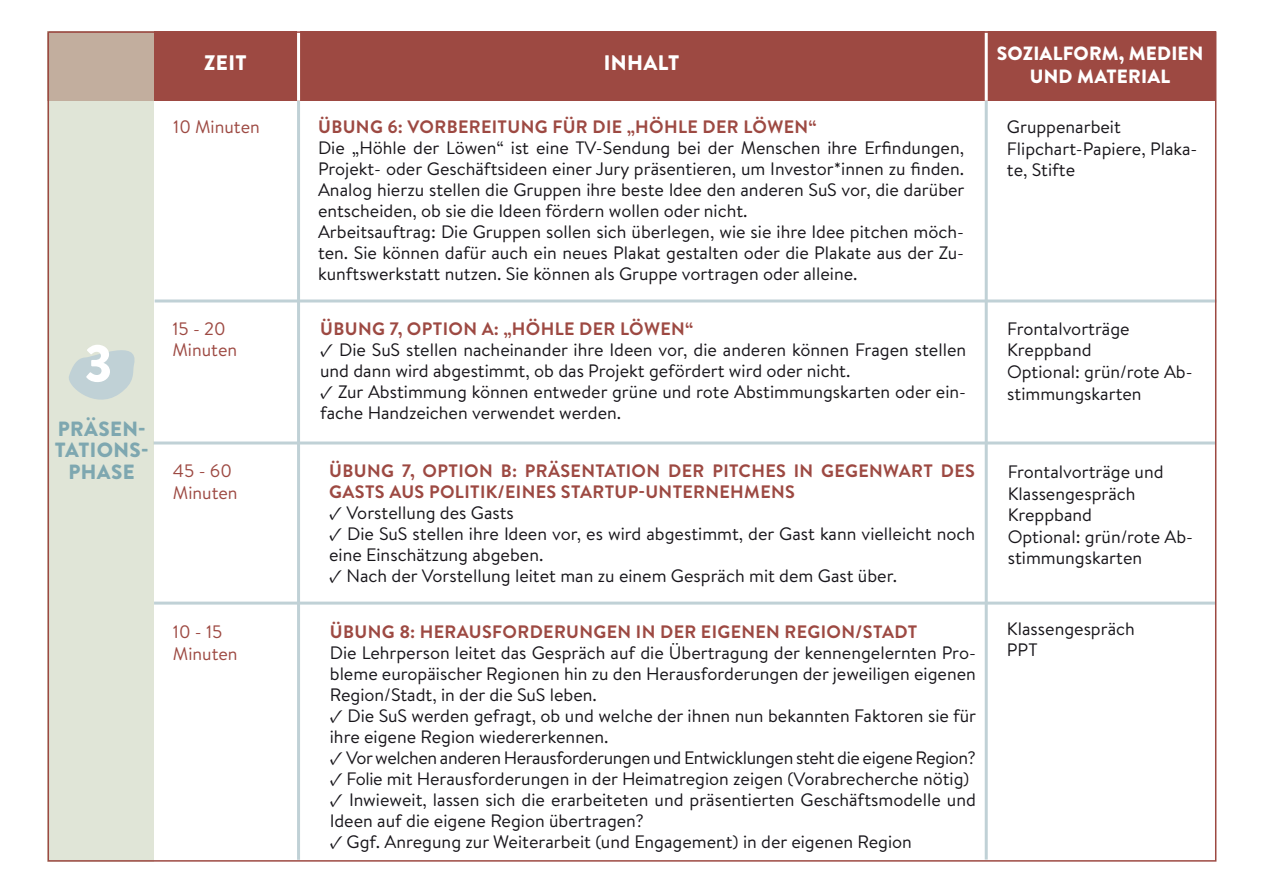
<style>
.page{position:relative;width:1263px;height:893px;background:#fff}
.page>*{position:absolute;margin:0;border:0;box-sizing:border-box;transform-origin:0 0}
.t1{font:900 51.9px "Brandon Text";color:#fff}
.t2{font:900 21px "Brandon Text";letter-spacing:.02em;color:#fff}
.t3{font:900 20.55px/21.6px "Brandon Text";letter-spacing:.02em;color:#7ea7b0;text-align:center}
.t4{font:900 19.2px/22.5px "Brandon Text";letter-spacing:.01em;color:#fff;text-align:center}
.t5{font:18px/21px "Brandon Text";color:#17151a}
.t6{font:700 18px/21px "Brandon Text";letter-spacing:.02em;color:#9d4942}
.t7{font:18px "Brandon Text";letter-spacing:-.02em;color:#17151a}
.t8{font:18px/21.6px "Brandon Text";color:#9d4942}
.s1{font-family:"Minion Pro";font-weight:700;font-size:19.5px}
</style>
<div class="page">
<hr style="left:985px;top:97px;width:3px;height:762px;background:#c0d1d6">
<hr style="left:297px;top:98px;width:3px;height:762px;background:#c0d1d6">
<hr style="left:155px;top:299px;width:1061px;height:3px;background:#c0d1d6">
<hr style="left:153px;top:441px;width:1062px;height:3px;background:#c0d1d6">
<hr style="left:154px;top:602px;width:1062px;height:3px;background:#c0d1d6">
<div style="left:48px;top:31px;width:1168px;height:70px;background:#9d4942"></div>
<svg style="left:51px;top:34px;width:103px;height:825px;background:#dde0d2"></svg>
<hr style="left:297px;top:27px;width:3px;height:74px;background:#fff">
<hr style="left:985px;top:32px;width:3px;height:69px;background:#fff">
<svg style="left:66px;top:337px;width:74px;height:74px;background:#d1dbd6"></svg>
<h1 class="t1" style="left:84px;top:327px;width:30px">3</h1>
<p class="t3" style="left:55px;top:417px;width:95px">PRÄSEN-<br>TATIONS-<br>PHASE</p>
<p class="t2" style="left:204px;top:48px;width:44px">ZEIT</p>
<p class="t4" style="left:997px;top:42px;width:208px">SOZIALFORM, MEDIEN<br>UND MATERIAL</p>
<p class="t2" style="left:604px;top:48px;width:77px">INHALT</p>
<p class="t8" style="left:173px;top:116px;width:88px">10 Minuten</p>
<p class="t6" style="left:318px;top:116px;width:500px">ÜBUNG 6: VORBEREITUNG FÜR DIE „HÖHLE DER LÖWEN“</p>
<p class="t5" style="left:318px;top:137px;width:648px">Die „Höhle der Löwen“ ist eine TV-Sendung bei der Menschen ihre Erfindungen, Projekt- oder Geschäftsideen einer Jury präsentieren, um Investor*innen zu finden.<br>Analog hierzu stellen die Gruppen ihre beste Idee den anderen SuS vor, die darüber entscheiden, ob sie die Ideen fördern wollen oder nicht.<br>Arbeitsauftrag: Die Gruppen sollen sich überlegen, wie sie ihre Idee pitchen möch&shy;ten. Sie können dafür auch ein neues Plakat gestalten oder die Plakate aus der Zu&shy;kunftswerkstatt nutzen. Sie können als Gruppe vortragen oder alleine.</p>
<p class="t5" style="left:1007px;top:116px;width:192px;line-height:21.6px">Gruppenarbeit<br>Flipchart-Papiere, Plaka&shy;te, Stifte</p>
<p class="t8" style="left:173px;top:317px;width:66px">15 - 20<br>Minuten</p>
<p class="t6" style="left:320px;top:318px;width:375px">ÜBUNG 7, OPTION A: „HÖHLE DER LÖWEN“</p>
<p class="t5" style="left:320px;top:339px;width:648px"><span class="s1">✓</span> Die SuS stellen nacheinander ihre Ideen vor, die anderen können Fragen stellen und dann wird abgestimmt, ob das Projekt gefördert wird oder nicht.</p>
<p class="t5" style="left:320px;top:381px;width:647px"><span class="s1">✓</span> Zur Abstimmung können entweder grüne und rote Abstimmungskarten oder ein&shy;fache Handzeichen verwendet werden.</p>
<p class="t5" style="left:1007px;top:317px;width:187px;line-height:21.6px">Frontalvorträge<br>Kreppband<br>Optional: grün/rote Ab&shy;stimmungskarten</p>
<p class="t8" style="left:173px;top:459px;width:66px">45 - 60<br>Minuten</p>
<p class="t6" style="left:329px;top:460px;width:647px">ÜBUNG 7, OPTION B: PRÄSENTATION DER PITCHES IN GEGENWART DES<br>GASTS AUS POLITIK/EINES STARTUP-UNTERNEHMENS</p>
<p class="t5" style="left:329px;top:502px;width:186px"><span class="s1">✓</span> Vorstellung des Gasts</p>
<p class="t5" style="left:329px;top:523px;width:647px"><span class="s1">✓</span> Die SuS stellen ihre Ideen vor, es wird abgestimmt, der Gast kann vielleicht noch eine Einschätzung abgeben.</p>
<p class="t5" style="left:329px;top:565px;width:569px"><span class="s1">✓</span> Nach der Vorstellung leitet man zu einem Gespräch mit dem Gast über.</p>
<p class="t5" style="left:1008px;top:460px;width:187px;line-height:21.6px">Frontalvorträge und<br>Klassengespräch<br>Kreppband<br>Optional: grün/rote Ab&shy;stimmungskarten</p>
<p class="t8" style="left:173px;top:621px;width:66px">10 - 15<br>Minuten</p>
<p class="t6" style="left:330px;top:621px;width:589px">ÜBUNG 8: HERAUSFORDERUNGEN IN DER EIGENEN REGION/STADT</p>
<p class="t5" style="left:330px;top:642px;width:648px;text-align:justify">Die Lehrperson leitet das Gespräch auf die Übertragung der kennengelernten Pro&shy;bleme europäischer Regionen hin zu den Herausforderungen der jeweiligen eigenen Region/Stadt, in der die SuS leben.</p>
<p class="t5" style="left:330px;top:705px;width:648px"><span class="s1">✓</span> Die SuS werden gefragt, ob und welche der ihnen nun bekannten Faktoren sie für ihre eigene Region wiedererkennen.</p>
<p class="t7" style="left:330px;top:746px;width:647px"><span class="s1">✓</span> Vor welchen anderen Herausforderungen und Entwicklungen steht die eigene Region?</p>
<p class="t5" style="left:330px;top:768px;width:641px"><span class="s1">✓</span> Folie mit Herausforderungen in der Heimatregion zeigen (Vorabrecherche nötig)</p>
<p class="t5" style="left:330px;top:789px;width:647px"><span class="s1">✓</span> Inwieweit, lassen sich die erarbeiteten und präsentierten Geschäftsmodelle und<br>Ideen auf die eigene Region übertragen?</p>
<p class="t5" style="left:330px;top:831px;width:584px"><span class="s1">✓</span> Ggf. Anregung zur Weiterarbeit (und Engagement) in der eigenen Region</p>
<p class="t5" style="left:1007px;top:617px;width:129px;line-height:21.6px">Klassengespräch<br>PPT</p>
</div>
